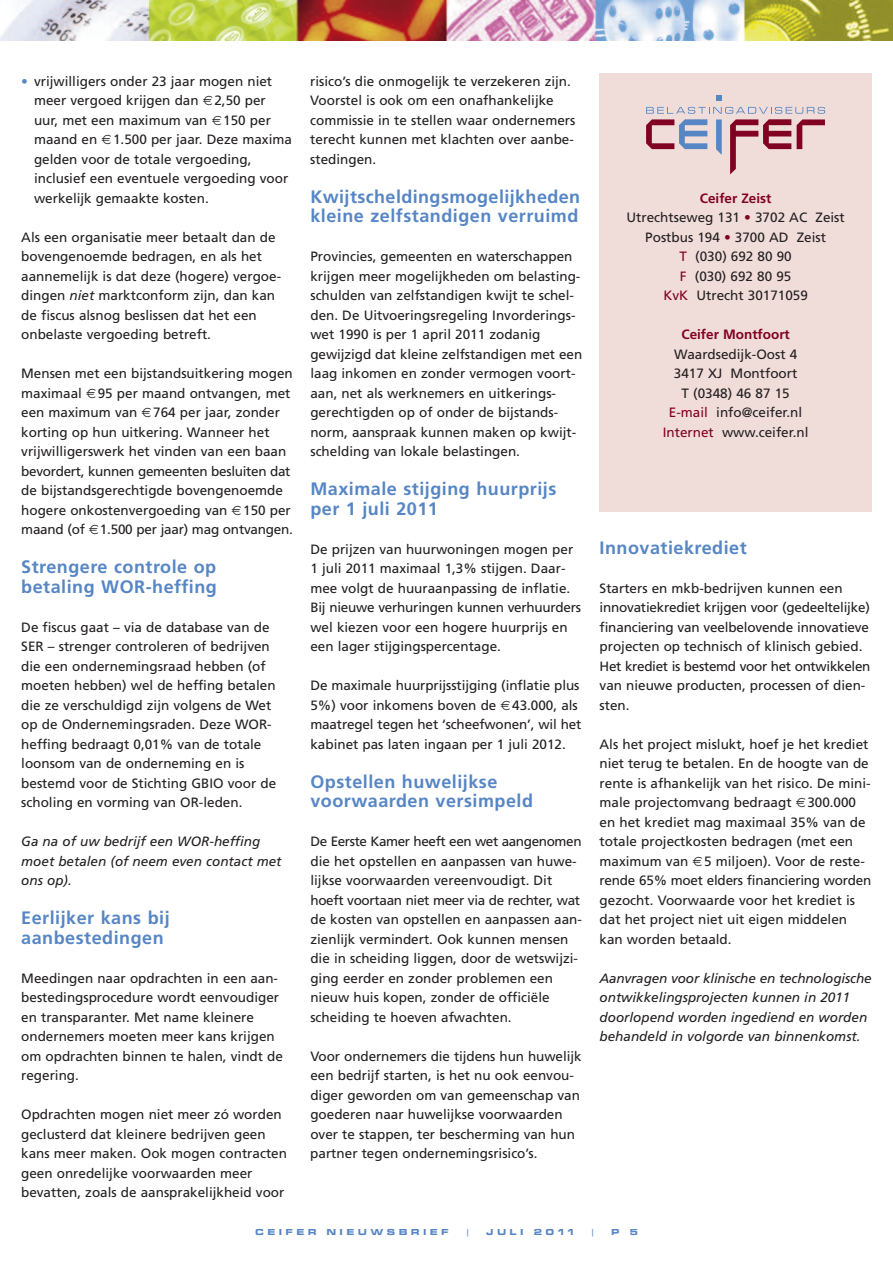
<style>
.page{position:relative;width:893px;height:1263px;background:#fff}
.page>*{position:absolute;margin:0;border:0;box-sizing:border-box;transform-origin:0 0}
.t1{font:700 18px/19.5px "Frutiger";letter-spacing:.03em;color:#5786c5}
.t2{font:13.5px/19.5px "Frutiger";color:#231f20}
.t3{font:italic 13.5px/19.5px "Frutiger";color:#231f20}
.t4{font:700 13.5px "Frutiger";color:#820123}
.t5{font:9px "Microgramma D Bold Exte";letter-spacing:.45em;color:#5786c5}
.t6{font:9px "Microgramma D Medi Exte";color:#5786c5}
.s1{color:#5786c5}
.s2{font-style:italic}
.s3{font-weight:700;color:#820123}
.s4{color:#820123}
</style>
<div class="page">
<img style="left:0;top:0;width:893px;height:40px">
<div style="left:600px;top:74px;width:272px;height:438px;background:#f0ddda"></div>
<svg style="left:716px;top:96px;width:6px;height:5px"></svg>
<svg style="left:646px;top:107px;width:179px;height:67px"></svg>
<p class="t2" style="left:34px;top:72px;width:259px;text-indent:-13px"><span class="s1">•</span> vrijwilligers onder 23 jaar mogen niet meer vergoed krijgen dan 2,50 per uur, met een maximum van 150 per maand en 1.500 per jaar. Deze maxima gelden voor de totale vergoeding, inclusief een eventuele vergoeding voor werkelijk gemaakte kosten.</p>
<p class="t2" style="left:21px;top:228px;width:261px">Als een organisatie meer betaalt dan de bovengenoemde bedragen, en als het aannemelijk is dat deze (hogere) vergoe&shy;dingen <span class="s2">niet</span> marktconform zijn, dan kan de fiscus alsnog beslissen dat het een onbelaste vergoeding betreft.</p>
<p class="t2" style="left:21px;top:365px;width:273px">Mensen met een bijstandsuitkering mogen maximaal 95 per maand ontvangen, met een maximum van 764 per jaar, zonder korting op hun uitkering. Wanneer het vrijwilligerswerk het vinden van een baan bevordert, kunnen gemeenten besluiten dat de bijstandsgerechtigde bovengenoemde hogere onkostenvergoeding van 150 per maand (of 1.500 per jaar) mag ontvangen.</p>
<h1 class="t1" style="left:21px;top:559px;width:197px">Strengere controle op betaling WOR-heffing</h1>
<p class="t2" style="left:21px;top:618px;width:256px">De fiscus gaat – via de database van de SER – strenger controleren of bedrijven die een ondernemingsraad hebben (of moeten hebben) wel de heffing betalen die ze verschuldigd zijn volgens de Wet op de Ondernemingsraden. Deze WOR&shy;heffing bedraagt 0,01% van de totale loonsom van de onderneming en is bestemd voor de Stichting GBIO voor de scholing en vorming van OR-leden.</p>
<p class="t3" style="left:21px;top:833px;width:262px">Ga na of uw bedrijf een WOR-heffing moet betalen (of neem even contact met ons op).</p>
<h1 class="t1" style="left:21px;top:910px;width:150px">Eerlijker kans bij aanbestedingen</h1>
<p class="t2" style="left:21px;top:969px;width:263px">Meedingen naar opdrachten in een aan&shy;bestedingsprocedure wordt eenvoudiger en transparanter. Met name kleinere ondernemers moeten meer kans krijgen om opdrachten binnen te halen, vindt de regering.</p>
<p class="t2" style="left:21px;top:1106px;width:267px">Opdrachten mogen niet meer zó worden geclusterd dat kleinere bedrijven geen kans meer maken. Ook mogen contracten geen onredelijke voorwaarden meer bevatten, zoals de aansprakelijkheid voor</p>
<p class="t2" style="left:310px;top:72px;width:267px">risico’s die onmogelijk te verzekeren zijn.<br>Voorstel is ook om een onafhankelijke commissie in te stellen waar ondernemers terecht kunnen met klachten over aanbe&shy;stedingen.</p>
<h1 class="t1" style="left:310px;top:188px;width:271px">Kwijtscheldingsmogelijkheden kleine zelfstandigen verruimd</h1>
<p class="t2" style="left:310px;top:248px;width:273px">Provincies, gemeenten en waterschappen krijgen meer mogelijkheden om belasting&shy;schulden van zelfstandigen kwijt te schel&shy;den. De Uitvoeringsregeling Invorderings&shy;wet 1990 is per 1 april 2011 zodanig gewijzigd dat kleine zelfstandigen met een laag inkomen en zonder vermogen voort&shy;aan, net als werknemers en uitkerings&shy;gerechtigden op of onder de bijstands&shy;norm, aanspraak kunnen maken op kwijt&shy;schelding van lokale belastingen.</p>
<h1 class="t1" style="left:310px;top:481px;width:247px">Maximale stijging huurprijs per 1 juli 2011</h1>
<p class="t2" style="left:310px;top:540px;width:272px">De prijzen van huurwoningen mogen per 1 juli 2011 maximaal 1,3% stijgen. Daar&shy;mee volgt de huuraanpassing de inflatie.<br>Bij nieuwe verhuringen kunnen verhuurders wel kiezen voor een hogere huurprijs en een lager stijgingspercentage.</p>
<p class="t2" style="left:310px;top:677px;width:272px">De maximale huurprijsstijging (inflatie plus 5%) voor inkomens boven de 43.000, als maatregel tegen het ‘scheefwonen’, wil het kabinet pas laten ingaan per 1 juli 2012.</p>
<h1 class="t1" style="left:310px;top:773px;width:224px">Opstellen huwelijkse voorwaarden versimpeld</h1>
<p class="t2" style="left:310px;top:833px;width:273px">De Eerste Kamer heeft een wet aangenomen die het opstellen en aanpassen van huwe&shy;lijkse voorwaarden vereenvoudigt. Dit hoeft voortaan niet meer via de rechter, wat de kosten van opstellen en aanpassen aan&shy;zienlijk vermindert. Ook kunnen mensen die in scheiding liggen, door de wetswijzi&shy;ging eerder en zonder problemen een nieuw huis kopen, zonder de officiële scheiding te hoeven afwachten.</p>
<p class="t2" style="left:310px;top:1047px;width:273px">Voor ondernemers die tijdens hun huwelijk een bedrijf starten, is het nu ook eenvou&shy;diger geworden om van gemeenschap van goederen naar huwelijkse voorwaarden over te stappen, ter bescherming van hun partner tegen ondernemingsrisico’s.</p>
<p class="t2" style="left:626px;top:189px;width:220px;text-align:center"><span class="s3">Ceifer Zeist<br></span>Utrechtseweg 131 <span class="s4">•</span> 3702 AC Zeist<br>Postbus 194 <span class="s4">•</span> 3700 AD Zeist<br><span class="s4">T</span> (030) 692 80 90<br><span class="s4">F</span> (030) 692 80 95<br><span class="s4">KvK</span> Utrecht 30171059</p>
<p class="t4" style="left:681px;top:329px;width:110px">Ceifer Montfoort</p>
<p class="t2" style="left:663px;top:345px;width:147px;text-align:center">Waardsedijk-Oost 4<br>3417 XJ Montfoort<br>T (0348) 46 87 15<br><span class="s4">E-mail</span> info@ceifer.nl<br><span class="s4">Internet</span> www.ceifer.nl</p>
<h1 class="t1" style="left:600px;top:539px;width:149px">Innovatiekrediet</h1>
<p class="t2" style="left:600px;top:579px;width:272px">Starters en mkb-bedrijven kunnen een innovatiekrediet krijgen voor (gedeeltelijke) financiering van veelbelovende innovatieve projecten op technisch of klinisch gebied.<br>Het krediet is bestemd voor het ontwikkelen van nieuwe producten, processen of dien&shy;sten.</p>
<p class="t2" style="left:600px;top:735px;width:273px">Als het project mislukt, hoef je het krediet niet terug te betalen. En de hoogte van de rente is afhankelijk van het risico. De mini&shy;male projectomvang bedraagt 300.000 en het krediet mag maximaal 35% van de totale projectkosten bedragen (met een maximum van 5 miljoen). Voor de reste&shy;rende 65% moet elders financiering worden gezocht. Voorwaarde voor het krediet is dat het project niet uit eigen middelen kan worden betaald.</p>
<p class="t3" style="left:600px;top:969px;width:274px">Aanvragen voor klinische en technologische ontwikkelingsprojecten kunnen in 2011 doorlopend worden ingediend en worden behandeld in volgorde van binnenkomst.</p>
<p class="t5" style="left:255px;top:1226px;width:194px">CEIFER NIEUWSBRIEF</p>
<p class="t6" style="left:465px;top:1226px;width:6px">|</p>
<p class="t5" style="left:486px;top:1226px;width:88px">JULI 2011</p>
<p class="t6" style="left:591px;top:1226px;width:6px">|</p>
<p class="t5" style="left:612px;top:1226px;width:27px">P 5</p>
</div>
